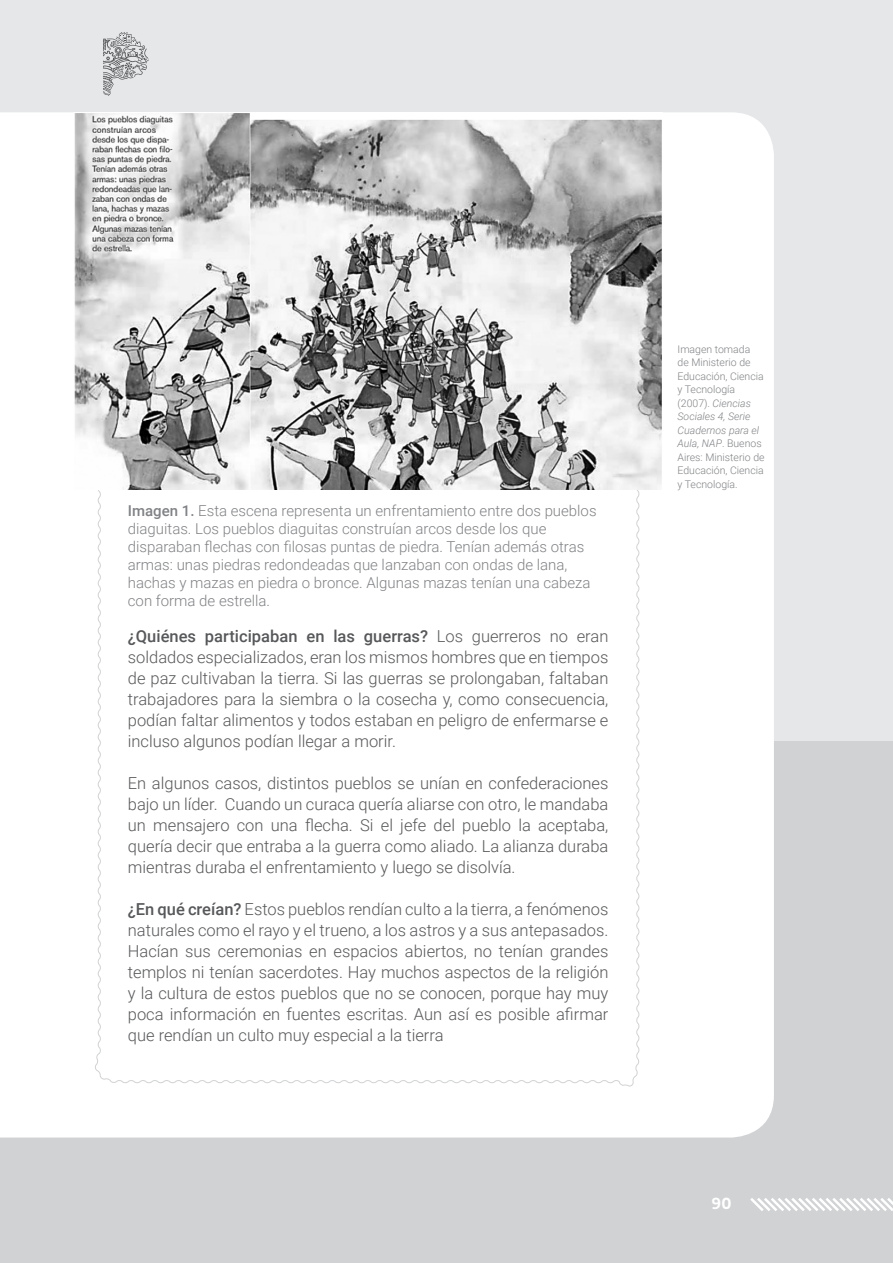
<style>
.page{position:relative;width:893px;height:1263px;background:#fff}
.page>*{position:absolute;margin:0;border:0;box-sizing:border-box;transform-origin:0 0}
.Texto_principal{font:300 16.5px/21px "Roboto";color:#57585a;text-align:justify}
.Epígrafes___pie_de_p{font:300 15px/18px "Roboto";color:#808285}
.t1{font:700 15px "Encode Sans";color:#fff}
.Fuente{font:300 10.5px/13.5px "Roboto";color:#808285}
.s1{font-weight:500}
.s2{font-style:italic}
</style>
<div class="page">
<div style="left:0;top:594px;width:893px;height:669px;background:#d1d2d4"></div>
<div style="left:0;top:0;width:893px;height:740px;background:#e6e7e9"></div>
<svg style="left:103px;top:32px;width:46px;height:64px"></svg>
<svg style="left:750px;top:1198px;width:143px;height:13px"></svg>
<div style="left:0;top:112px;width:774px;height:1025px;background:#fff"></div>
<div style="left:95px;top:489px;width:545px;height:598px;background:#fff"></div>
<img style="left:74px;top:112px;width:589px;height:377px">
<p class="Epígrafes___pie_de_p" style="left:128px;top:501px;width:470px"><span class="s1">Imagen 1.</span> Esta escena representa un enfrentamiento entre dos pueblos diaguitas. Los pueblos diaguitas construían arcos desde los que disparaban flechas con filosas puntas de piedra. Tenían además otras armas: unas piedras redondeadas que lanzaban con ondas de lana, hachas y mazas en piedra o bronce. Algunas mazas tenían una cabeza con forma de estrella.</p>
<p class="Texto_principal" style="left:128px;top:625px;width:482px"><span class="s1">¿Quiénes participaban en las guerras?</span> Los guerreros no eran soldados especializados, eran los mismos hombres que en tiempos de paz cultivaban la tierra. Si las guerras se prolongaban, faltaban trabajadores para la siembra o la cosecha y, como consecuencia, podían faltar alimentos y todos estaban en peligro de enfermarse e incluso algunos podían llegar a morir.</p>
<p class="Texto_principal" style="left:128px;top:772px;width:482px">En algunos casos, distintos pueblos se unían en confederaciones bajo un líder. Cuando un curaca quería aliarse con otro, le mandaba un mensajero con una flecha. Si el jefe del pueblo la aceptaba, quería decir que entraba a la guerra como aliado. La alianza duraba mientras duraba el enfrentamiento y luego se disolvía.</p>
<p class="Texto_principal" style="left:128px;top:898px;width:482px"><span class="s1">¿En qué creían?</span> Estos pueblos rendían culto a la tierra, a fenómenos naturales como el rayo y el trueno, a los astros y a sus antepasados.<br>Hacían sus ceremonias en espacios abiertos, no tenían grandes templos ni tenían sacerdotes. Hay muchos aspectos de la religión y la cultura de estos pueblos que no se conocen, porque hay muy poca información en fuentes escritas. Aun así es posible afirmar que rendían un culto muy especial a la tierra</p>
<p class="Fuente" style="left:677px;top:342px;width:89px">Imagen tomada<br>de Ministerio de<br>Educación, Ciencia y Tecnología (2007). <span class="s2">Ciencias<br>Sociales 4, Serie<br>Cuadernos para el<br>Aula, NAP</span>. Buenos<br>Aires: Ministerio de<br>Educación, Ciencia y Tecnología.</p>
<p class="t1" style="left:712px;top:1192px;width:21px">90</p>
</div>
